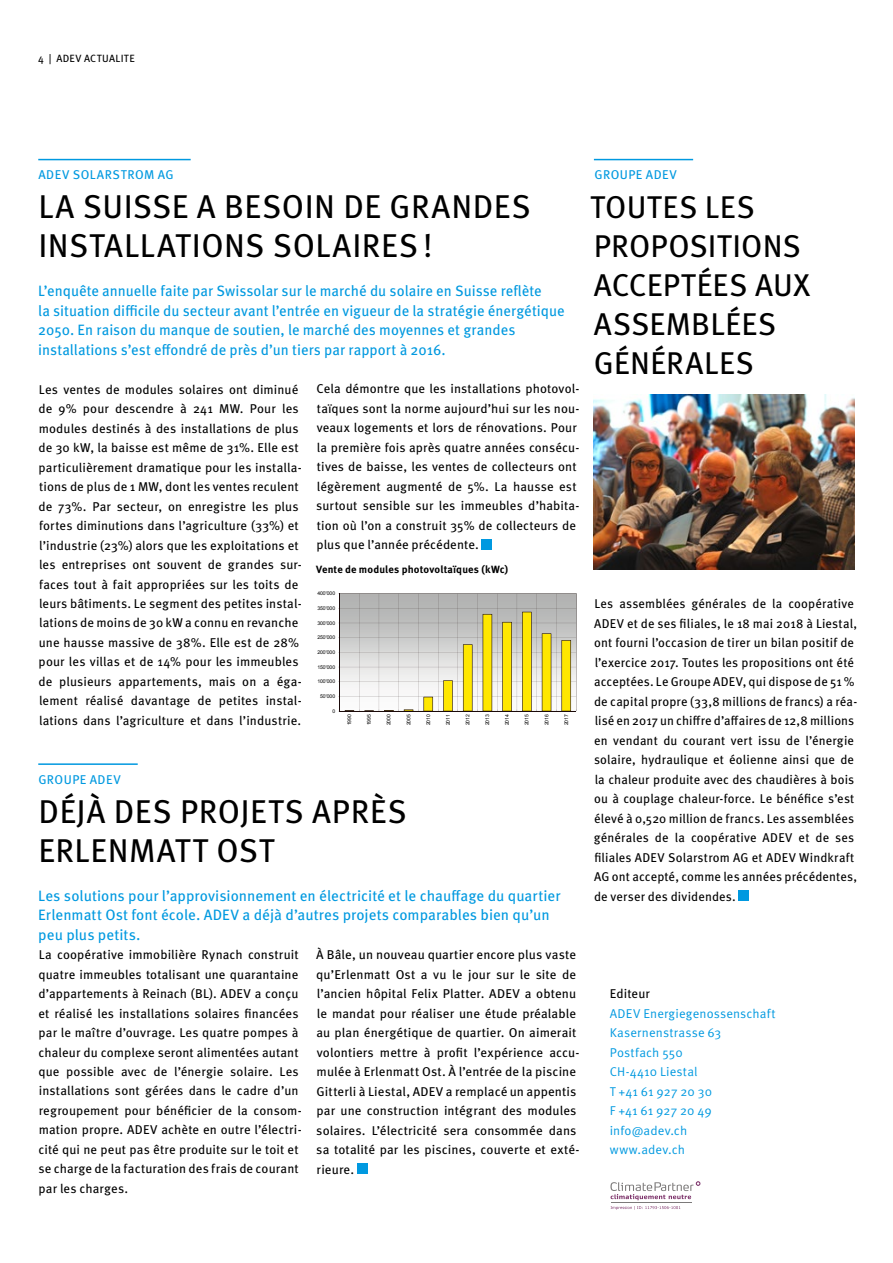
<style>
.page{position:relative;width:893px;height:1263px;background:#fff}
.page>*{position:absolute;margin:0;border:0;box-sizing:border-box;transform-origin:0 0}
.t1{font:33px/39px "Meta Pro";letter-spacing:.015em;color:#000}
.t2{font:31.5px/39px "Meta Pro";letter-spacing:.005em;color:#000}
.t3{font:15px/19.5px "Meta Pro";color:#0099e0}
.t4{font:12.75px/19.5px "Meta Pro";letter-spacing:.01em;color:#000}
.t5{font:12.75px/19.5px "Meta Pro";letter-spacing:.01em;color:#0099e0}
.t6{font:12.75px "Meta Pro";letter-spacing:.035em;color:#0099e0}
.t7{font:700 10.5px "Meta Pro";letter-spacing:.015em;color:#000}
.t8{font:10.5px "Meta Pro";letter-spacing:.035em;color:#000}
.t9{font:5.1px "Arial";color:#000}
</style>
<div class="page">
<div style="left:482px;top:539px;width:10px;height:11px;background:#0099e0"></div>
<div style="left:357px;top:1163px;width:10px;height:11px;background:#0099e0"></div>
<hr style="left:38px;top:159px;width:153px;height:1px;background:#0099e0">
<hr style="left:38px;top:763px;width:100px;height:2px;background:#0099e0">
<hr style="left:594px;top:159px;width:99px;height:1px;background:#0099e0">
<div style="left:739px;top:890px;width:10px;height:11px;background:#0099e0"></div>
<img style="left:594px;top:395px;width:261px;height:174px">
<svg style="left:338px;top:594px;width:239px;height:118px"></svg>
<hr style="left:611px;top:1202px;width:80px;height:1px;background:#7c7a7a">
<svg style="left:610px;top:1181px;width:90px;height:19px"></svg>
<svg style="left:611px;top:1206px;width:69px;height:4px"></svg>
<p class="t8" style="left:38px;top:52px;width:98px">4 | ADEV ACTUALITE</p>
<p class="t6" style="left:38px;top:167px;width:137px">ADEV SOLARSTROM AG</p>
<h1 class="t1" style="left:38px;top:187px;width:494px">LA SUISSE A BESOIN DE GRANDES<br>INSTALLATIONS SOLAIRES !</h1>
<p class="t3" style="left:38px;top:281px;width:528px">L’enquête annuelle faite par Swissolar sur le marché du solaire en Suisse reflète<br>la situation difficile du secteur avant l’entrée en vigueur de la stratégie énergétique 2050. En raison du manque de soutien, le marché des moyennes et grandes installations s’est effondré de près d’un tiers par rapport à 2016.</p>
<p class="t4" style="left:38px;top:379px;width:265px">Les ventes de modules solaires ont diminué de 9% pour descendre à 241 MW. Pour les modules destinés à des installations de plus de 30 kW, la baisse est même de 31%. Elle est particulièrement dramatique pour les installa&shy;tions de plus de 1 MW, dont les ventes reculent de 73%. Par secteur, on enregistre les plus fortes diminutions dans l’agriculture (33%) et l’industrie (23%) alors que les exploitations et les entreprises ont souvent de grandes sur&shy;faces tout à fait appropriées sur les toits de leurs bâtiments. Le segment des petites instal&shy;lations de moins de 30 kW a connu en revanche une hausse massive de 38%. Elle est de 28% pour les villas et de 14% pour les immeubles de plusieurs appartements, mais on a éga&shy;lement réalisé davantage de petites instal&shy;lations dans l’agriculture et dans l’industrie.</p>
<p class="t4" style="left:316px;top:379px;width:265px">Cela démontre que les installations photovol&shy;taïques sont la norme aujourd’hui sur les nou&shy;veaux logements et lors de rénovations. Pour la première fois après quatre années consécu&shy;tives de baisse, les ventes de collecteurs ont légèrement augmenté de 5%. La hausse est surtout sensible sur les immeubles d’habita&shy;tion où l’on a construit 35% de collecteurs de plus que l’année précédente.</p>
<p class="t7" style="left:316px;top:562px;width:194px">Vente de modules photovoltaïques (kWc)</p>
<p class="t9" style="left:317px;top:590px;width:19px">400'000</p>
<p class="t9" style="left:317px;top:605px;width:19px">350'000</p>
<p class="t9" style="left:317px;top:619px;width:19px">300'000</p>
<p class="t9" style="left:317px;top:634px;width:19px">250'000</p>
<p class="t9" style="left:317px;top:649px;width:19px">200'000</p>
<p class="t9" style="left:317px;top:663px;width:19px">150'000</p>
<p class="t9" style="left:317px;top:678px;width:19px">100'000</p>
<p class="t9" style="left:320px;top:693px;width:17px">50'000</p>
<p class="t9" style="left:332px;top:707px;width:4px">0</p>
<p class="t9" style="left:346px;top:725px;width:13px;rotate:-90deg">1990</p>
<p class="t9" style="left:366px;top:725px;width:13px;rotate:-90deg">1995</p>
<p class="t9" style="left:385px;top:725px;width:13px;rotate:-90deg">2000</p>
<p class="t9" style="left:405px;top:725px;width:13px;rotate:-90deg">2005</p>
<p class="t9" style="left:425px;top:725px;width:13px;rotate:-90deg">2010</p>
<p class="t9" style="left:445px;top:725px;width:13px;rotate:-90deg">2011</p>
<p class="t9" style="left:464px;top:725px;width:13px;rotate:-90deg">2012</p>
<p class="t9" style="left:484px;top:725px;width:13px;rotate:-90deg">2013</p>
<p class="t9" style="left:504px;top:725px;width:13px;rotate:-90deg">2014</p>
<p class="t9" style="left:523px;top:725px;width:13px;rotate:-90deg">2015</p>
<p class="t9" style="left:543px;top:725px;width:13px;rotate:-90deg">2016</p>
<p class="t9" style="left:563px;top:725px;width:13px;rotate:-90deg">2017</p>
<p class="t6" style="left:38px;top:771px;width:84px">GROUPE ADEV</p>
<h1 class="t1" style="left:38px;top:792px;width:370px">DÉJÀ DES PROJETS APRÈS<br>ERLENMATT OST</h1>
<p class="t3" style="left:38px;top:886px;width:524px">Les solutions pour l’approvisionnement en électricité et le chauffage du quartier<br>Erlenmatt Ost font école. ADEV a déjà d’autres projets comparables bien qu’un peu plus petits.</p>
<p class="t4" style="left:38px;top:945px;width:265px">La coopérative immobilière Rynach construit quatre immeubles totalisant une quarantaine d’appartements à Reinach (BL). ADEV a conçu et réalisé les installations solaires financées par le maître d’ouvrage. Les quatre pompes à chaleur du complexe seront alimentées autant que possible avec de l’énergie solaire. Les installations sont gérées dans le cadre d’un regroupement pour bénéficier de la consom&shy;mation propre. ADEV achète en outre l’électri&shy;cité qui ne peut pas être produite sur le toit et se charge de la facturation des frais de courant par les charges.</p>
<p class="t4" style="left:316px;top:945px;width:265px">À Bâle, un nouveau quartier encore plus vaste qu’Erlenmatt Ost a vu le jour sur le site de l’ancien hôpital Felix Platter. ADEV a obtenu le mandat pour réaliser une étude préalable au plan énergétique de quartier. On aimerait volontiers mettre à profit l’expérience accu&shy;mulée à Erlenmatt Ost. À l’entrée de la piscine Gitterli à Liestal, ADEV a remplacé un appentis par une construction intégrant des modules solaires. L’électricité sera consommée dans sa totalité par les piscines, couverte et exté&shy;rieure.</p>
<p class="t6" style="left:594px;top:167px;width:84px">GROUPE ADEV</p>
<h2 class="t2" style="left:590px;top:188px;width:222px">TOUTES LES<br>PROPOSITIONS<br>ACCEPTÉES AUX<br>ASSEMBLÉES<br>GÉNÉRALES</h2>
<p class="t4" style="left:594px;top:594px;width:265px">Les assemblées générales de la coopérative ADEV et de ses filiales, le 18 mai 2018 à Liestal, ont fourni l’occasion de tirer un bilan positif de l’exercice 2017. Toutes les propositions ont été acceptées. Le Groupe ADEV, qui dispose de 51 % de capital propre (33,8 millions de francs) a réa&shy;lisé en 2017 un chiffre d’affaires de 12,8 millions en vendant du courant vert issu de l’énergie solaire, hydraulique et éolienne ainsi que de la chaleur produite avec des chaudières à bois ou à couplage chaleur-force. Le bénéfice s’est élevé à 0,520 million de francs. Les assemblées générales de la coopérative ADEV et de ses filiales ADEV Solarstrom AG et ADEV Windkraft AG ont accepté, comme les années précédentes, de verser des dividendes.</p>
<p class="t4" style="left:610px;top:984px;width:42px">Editeur</p>
<p class="t5" style="left:610px;top:1004px;width:167px">ADEV Energiegenossenschaft<br>Kasernenstrasse 63<br>Postfach 550<br>CH-4410 Liestal<br>T +41 61 927 20 30<br>F +41 61 927 20 49 info@adev.ch<br>www.adev.ch</p>
</div>
